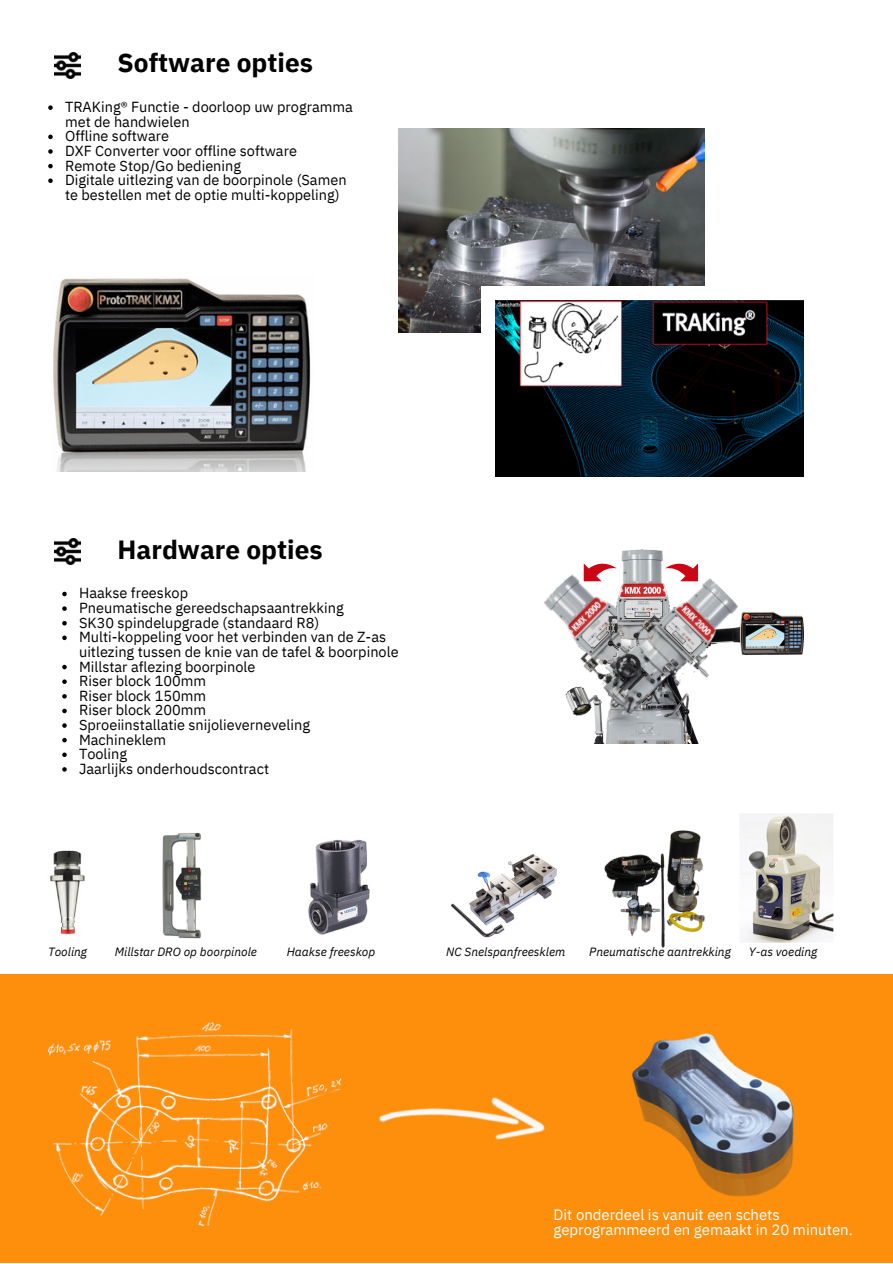
<style>
.page{position:relative;width:893px;height:1264px;background:#fff}
.page>*{position:absolute;margin:0;border:0;box-sizing:border-box;transform-origin:0 0}
.t1{font:700 26.25px "IBM Plex Sans";color:#000}
.t2{font:15px/15.8px "IBM Plex Sans";color:#fff}
.t3{font:14.55px/14.5px "IBM Plex Sans";color:#000}
.t4{font:italic 12px "IBM Plex Sans";color:#000}
</style>
<div class="page">
<img style="left:54px;top:52px;width:26px;height:26px">
<img style="left:54px;top:538px;width:26px;height:26px">
<img style="left:53px;top:278px;width:258px;height:193px">
<img style="left:544px;top:549px;width:259px;height:153px">
<img style="left:568px;top:554px;width:193px;height:190px">
<svg style="left:574px;top:549px;width:43px;height:42px"></svg>
<svg style="left:665px;top:549px;width:42px;height:42px"></svg>
<div style="left:0;top:974px;width:892px;height:288px;background:#fd8f0d"></div>
<img style="left:379px;top:1097px;width:166px;height:43px">
<img style="left:632px;top:1033px;width:162px;height:163px">
<img style="left:47px;top:1022px;width:295px;height:205px">
<img style="left:451px;top:854px;width:106px;height:84px">
<img style="left:308px;top:839px;width:62px;height:96px">
<img style="left:49px;top:850px;width:36px;height:85px">
<img style="left:740px;top:814px;width:94px;height:129px">
<img style="left:604px;top:830px;width:101px;height:118px">
<img style="left:162px;top:833px;width:40px;height:106px">
<img style="left:398px;top:129px;width:306px;height:203px">
<div style="left:481px;top:286px;width:348px;height:205px;background:#fff"></div>
<img style="left:495px;top:301px;width:308px;height:175px">
<svg style="left:62px;top:591px;width:5px;height:5px"></svg>
<svg style="left:62px;top:606px;width:5px;height:5px"></svg>
<svg style="left:62px;top:621px;width:5px;height:4px"></svg>
<svg style="left:62px;top:635px;width:5px;height:5px"></svg>
<svg style="left:62px;top:665px;width:5px;height:4px"></svg>
<svg style="left:62px;top:679px;width:5px;height:5px"></svg>
<svg style="left:62px;top:694px;width:5px;height:4px"></svg>
<svg style="left:62px;top:708px;width:5px;height:5px"></svg>
<svg style="left:62px;top:723px;width:5px;height:4px"></svg>
<svg style="left:62px;top:738px;width:5px;height:4px"></svg>
<svg style="left:62px;top:752px;width:5px;height:5px"></svg>
<svg style="left:62px;top:767px;width:5px;height:4px"></svg>
<svg style="left:48px;top:105px;width:5px;height:5px"></svg>
<svg style="left:48px;top:135px;width:5px;height:4px"></svg>
<svg style="left:48px;top:149px;width:5px;height:5px"></svg>
<svg style="left:48px;top:164px;width:5px;height:4px"></svg>
<svg style="left:48px;top:178px;width:5px;height:5px"></svg>
<p class="t1" style="left:117px;top:45px;width:197px">Software opties</p>
<p class="t3" style="left:65px;top:99px;width:289px">TRAKing® Functie - doorloop uw programma met de handwielen</p>
<p class="t3" style="left:65px;top:129px;width:106px">Offline software</p>
<p class="t3" style="left:65px;top:143px;width:233px">DXF Converter voor offline software</p>
<p class="t3" style="left:65px;top:158px;width:177px">Remote Stop/Go bediening</p>
<p class="t3" style="left:65px;top:172px;width:283px">Digitale uitlezing van de boorpinole (Samen te bestellen met de optie multi-koppeling)</p>
<p class="t1" style="left:117px;top:531px;width:207px">Hardware opties</p>
<p class="t3" style="left:79px;top:585px;width:111px">Haakse freeskop</p>
<p class="t3" style="left:79px;top:600px;width:266px">Pneumatische gereedschapsaantrekking</p>
<p class="t3" style="left:79px;top:615px;width:242px">SK30 spindelupgrade (standaard R8)</p>
<p class="t3" style="left:79px;top:629px;width:321px">Multi-koppeling voor het verbinden van de Z-as uitlezing tussen de knie van de tafel &amp; boorpinole</p>
<p class="t3" style="left:79px;top:659px;width:178px">Millstar aflezing boorpinole</p>
<p class="t3" style="left:79px;top:673px;width:128px">Riser block 100mm</p>
<p class="t3" style="left:79px;top:688px;width:128px">Riser block 150mm</p>
<p class="t3" style="left:79px;top:702px;width:128px">Riser block 200mm</p>
<p class="t3" style="left:79px;top:717px;width:232px">Sproeiinstallatie snijolieverneveling</p>
<p class="t3" style="left:79px;top:732px;width:89px">Machineklem</p>
<p class="t3" style="left:79px;top:746px;width:50px">Tooling</p>
<p class="t3" style="left:79px;top:761px;width:191px">Jaarlijks onderhoudscontract</p>
<p class="t4" style="left:48px;top:943px;width:41px">Tooling</p>
<p class="t4" style="left:115px;top:943px;width:144px">Millstar DRO op boorpinole</p>
<p class="t4" style="left:287px;top:943px;width:90px">Haakse freeskop</p>
<p class="t4" style="left:446px;top:943px;width:120px">NC Snelspanfreesklem</p>
<p class="t4" style="left:589px;top:943px;width:143px">Pneumatische aantrekking</p>
<p class="t4" style="left:748px;top:943px;width:70px">Y-as voeding</p>
<p class="t2" style="left:553px;top:1206px;width:301px">Dit onderdeel is vanuit een schets geprogrammeerd en gemaakt in 20 minuten.</p>
</div>
